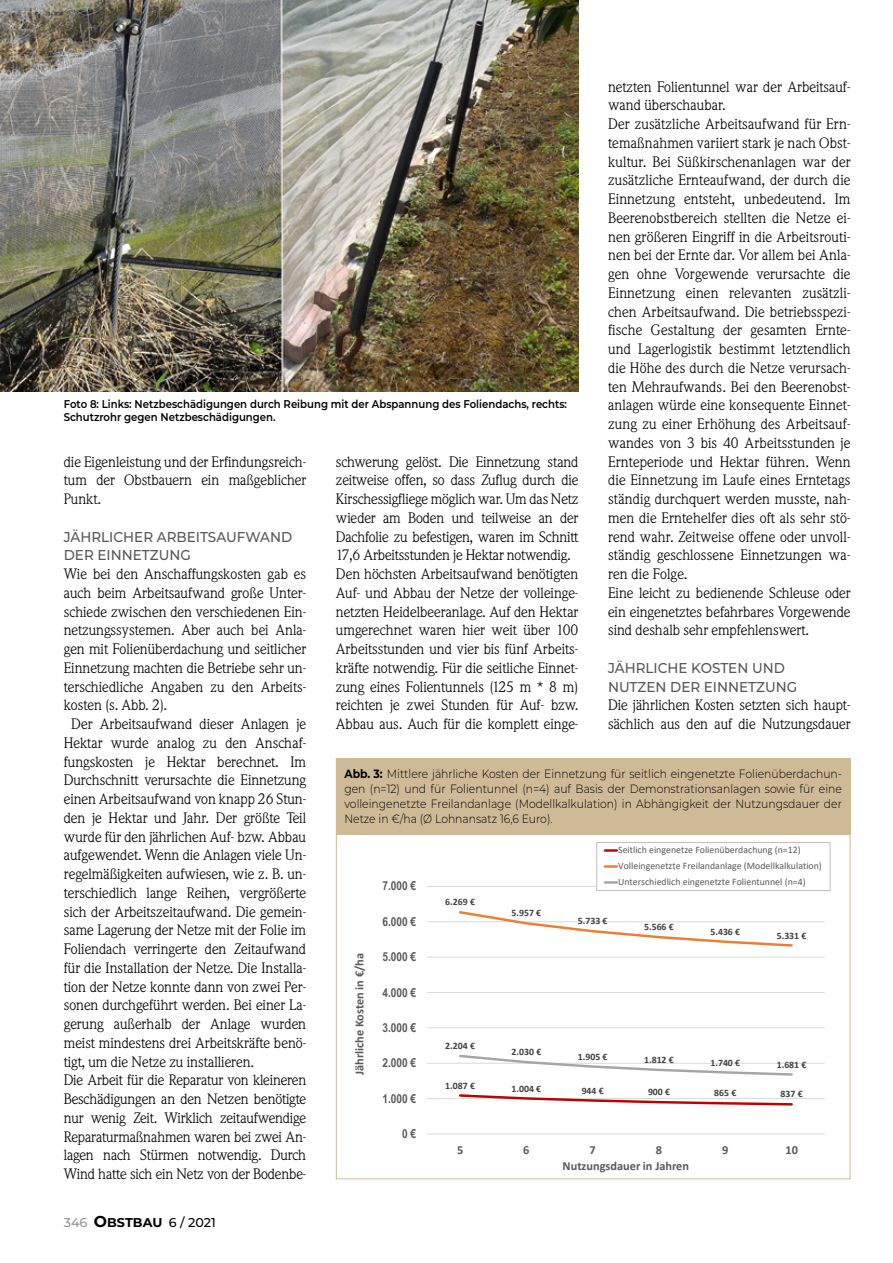
<style>
.page{position:relative;width:893px;height:1263px;background:#fff}
.page>*{position:absolute;margin:0;border:0;box-sizing:border-box;transform-origin:0 0}
.t1{font:15px/18.8px "Weidemann BQ";color:#000}
.t2{font:500 14.25px/18.8px "Montserrat";color:#565656;scale:.95 1}
.t3{font:700 12.75px "Montserrat";color:#000}
.t4{font:700 12.3px "Calibri";color:#595959}
.t5{font:700 12.3px "Arial Narrow";color:#595959}
.t6{font:300 12px/15px "Montserrat";color:#000;text-align:justify;scale:.9 1}
.t7{font:600 11.25px/13.5px "Montserrat";color:#000;scale:.9 1}
.t8{font:700 9.9px "Calibri";letter-spacing:-.005em;color:#404040}
.t9{font:9.75px/16px "Calibri";color:#595959}
.t10{font:700 9.75px "Calibri";letter-spacing:-.005em;color:#404040}
.s1{font-weight:700}
.s2{font-weight:500;color:#919292}
.s3{font-size:15.75px}
.s4{font-weight:500}
</style>
<div class="page">
<hr style="left:427px;top:1098px;width:398px;height:1px;background:#d9d9d9">
<hr style="left:427px;top:1063px;width:398px;height:1px;background:#d9d9d9">
<hr style="left:427px;top:1027px;width:398px;height:1px;background:#d9d9d9">
<hr style="left:427px;top:992px;width:398px;height:1px;background:#d9d9d9">
<hr style="left:427px;top:957px;width:398px;height:1px;background:#d9d9d9">
<hr style="left:427px;top:921px;width:398px;height:1px;background:#d9d9d9">
<hr style="left:427px;top:886px;width:398px;height:1px;background:#d9d9d9">
<hr style="left:427px;top:1134px;width:398px;height:1px;background:#d9d9d9">
<svg style="left:459px;top:1094px;width:334px;height:12px"></svg>
<svg style="left:459px;top:911px;width:334px;height:36px"></svg>
<svg style="left:459px;top:1054px;width:334px;height:22px"></svg>
<div style="left:597px;top:842px;width:233px;height:48px;background:#fff"></div>
<div style="left:596px;top:842px;width:234px;height:49px;border:1px solid #bfbfbf"></div>
<svg style="left:605px;top:849px;width:12px;height:3px"></svg>
<svg style="left:605px;top:865px;width:12px;height:3px"></svg>
<svg style="left:605px;top:881px;width:12px;height:3px"></svg>
<div style="left:336px;top:758px;width:514px;height:77px;background:#cfba97"></div>
<img style="left:0;top:0;width:578px;height:391px">
<p class="t1" style="left:608px;top:77px;width:244px">netzten Folientunnel war der Arbeitsauf&shy;wand überschaubar.<br>Der zusätzliche Arbeitsaufwand für Ern&shy;temaßnahmen variiert stark je nach Obst&shy;kultur. Bei Süßkirschenanlagen war der zusätzliche Ernteaufwand, der durch die Einnetzung entsteht, unbedeutend. Im Beerenobstbereich stellten die Netze ei&shy;nen größeren Eingriff in die Arbeitsrouti&shy;nen bei der Ernte dar. Vor allem bei Anla&shy;gen ohne Vorgewende verursachte die Einnetzung einen relevanten zusätzli&shy;chen Arbeitsaufwand. Die betriebsspezi&shy;fische Gestaltung der gesamten Ernte&shy;und Lagerlogistik bestimmt letztendlich die Höhe des durch die Netze verursach&shy;ten Mehraufwands. Bei den Beerenobst&shy;anlagen würde eine konsequente Einnet&shy;zung zu einer Erhöhung des Arbeitsauf&shy;wandes von 3 bis 40 Arbeitsstunden je Ernteperiode und Hektar führen. Wenn die Einnetzung im Laufe eines Erntetags ständig durchquert werden musste, nah&shy;men die Erntehelfer dies oft als sehr stö&shy;rend wahr. Zeitweise offene oder unvoll&shy;ständig geschlossene Einnetzungen wa&shy;ren die Folge.<br>Eine leicht zu bedienende Schleuse oder ein eingenetztes befahrbares Vorgewende sind deshalb sehr empfehlenswert.</p>
<p class="t2" style="left:608px;top:658px;width:201px">JÄHRLICHE KOSTEN UND<br>NUTZEN DER EINNETZUNG</p>
<p class="t1" style="left:608px;top:696px;width:244px">Die jährlichen Kosten setzten sich haupt&shy;sächlich aus den auf die Nutzungsdauer</p>
<p class="t7" style="left:64px;top:396px;width:561px">Foto 8: Links: Netzbeschädigungen durch Reibung mit der Abspannung des Foliendachs, rechts:<br>Schutzrohr gegen Netzbeschädigungen.</p>
<p class="t1" style="left:336px;top:452px;width:244px">schwerung gelöst. Die Einnetzung stand zeitweise offen, so dass Zuflug durch die Kirschessigfliege möglich war. Um das Netz wieder am Boden und teilweise an der Dachfolie zu befestigen, waren im Schnitt 17,6 Arbeitsstunden je Hektar notwendig.<br>Den höchsten Arbeitsaufwand benötigten Auf- und Abbau der Netze der volleinge&shy;netzten Heidelbeeranlage. Auf den Hektar umgerechnet waren hier weit über 100<br>Arbeitsstunden und vier bis fünf Arbeits&shy;kräfte notwendig. Für die seitliche Einnet&shy;zung eines Folientunnels (125 m * 8 m) reichten je zwei Stunden für Auf- bzw.<br>Abbau aus. Auch für die komplett einge-</p>
<p class="t1" style="left:64px;top:452px;width:244px;text-align:justify">die Eigenleistung und der Erfindungsreich&shy;tum der Obstbauern ein maßgeblicher Punkt.</p>
<p class="t2" style="left:64px;top:526px;width:242px">JÄHRLICHER ARBEITSAUFWAND<br>DER EINNETZUNG</p>
<p class="t1" style="left:64px;top:565px;width:244px">Wie bei den Anschaffungskosten gab es</p>
<p class="t1" style="left:64px;top:584px;width:244px">auch beim Arbeitsaufwand große Unter-</p>
<p class="t1" style="left:64px;top:602px;width:244px">schiede zwischen den verschiedenen Ein-</p>
<p class="t1" style="left:64px;top:621px;width:244px">netzungssystemen. Aber auch bei Anla-</p>
<p class="t1" style="left:64px;top:640px;width:244px">gen mit Folienüberdachung und seitlicher</p>
<p class="t1" style="left:64px;top:659px;width:244px">Einnetzung machten die Betriebe sehr un-</p>
<p class="t1" style="left:64px;top:677px;width:244px">terschiedliche Angaben zu den Arbeits-</p>
<p class="t1" style="left:64px;top:696px;width:105px">kosten (s. Abb. 2).</p>
<p class="t1" style="left:71px;top:715px;width:236px">Der Arbeitsaufwand dieser Anlagen je</p>
<p class="t1" style="left:64px;top:734px;width:244px">Hektar wurde analog zu den Anschaf-</p>
<p class="t1" style="left:64px;top:752px;width:244px">fungskosten je Hektar berechnet. Im</p>
<p class="t1" style="left:64px;top:771px;width:244px">Durchschnitt verursachte die Einnetzung</p>
<p class="t1" style="left:64px;top:790px;width:244px">einen Arbeitsaufwand von knapp 26 Stun-</p>
<p class="t1" style="left:64px;top:809px;width:244px">den je Hektar und Jahr. Der größte Teil</p>
<p class="t1" style="left:64px;top:827px;width:244px">wurde für den jährlichen Auf- bzw. Abbau</p>
<p class="t1" style="left:64px;top:846px;width:244px">aufgewendet. Wenn die Anlagen viele Un-</p>
<p class="t1" style="left:64px;top:865px;width:244px">regelmäßigkeiten aufwiesen, wie z. B. un-</p>
<p class="t1" style="left:64px;top:884px;width:244px">terschiedlich lange Reihen, vergrößerte</p>
<p class="t1" style="left:64px;top:902px;width:244px">sich der Arbeitszeitaufwand. Die gemein-</p>
<p class="t1" style="left:64px;top:921px;width:244px">same Lagerung der Netze mit der Folie im</p>
<p class="t1" style="left:64px;top:940px;width:244px">Foliendach verringerte den Zeitaufwand</p>
<p class="t1" style="left:64px;top:959px;width:243px">für die Installation der Netze. Die Installa-</p>
<p class="t1" style="left:64px;top:977px;width:244px">tion der Netze konnte dann von zwei Per-</p>
<p class="t1" style="left:64px;top:996px;width:244px">sonen durchgeführt werden. Bei einer La-</p>
<p class="t1" style="left:64px;top:1015px;width:244px">gerung außerhalb der Anlage wurden</p>
<p class="t1" style="left:64px;top:1034px;width:244px">meist mindestens drei Arbeitskräfte benö-</p>
<p class="t1" style="left:64px;top:1052px;width:192px">tigt, um die Netze zu installieren.</p>
<p class="t1" style="left:64px;top:1071px;width:244px">Die Arbeit für die Reparatur von kleineren</p>
<p class="t1" style="left:64px;top:1090px;width:244px">Beschädigungen an den Netzen benötigte</p>
<p class="t1" style="left:64px;top:1109px;width:244px">nur wenig Zeit. Wirklich zeitaufwendige</p>
<p class="t1" style="left:64px;top:1127px;width:244px">Reparaturmaßnahmen waren bei zwei An-</p>
<p class="t1" style="left:64px;top:1146px;width:244px">lagen nach Stürmen notwendig. Durch</p>
<p class="t1" style="left:64px;top:1165px;width:244px">Wind hatte sich ein Netz von der Bodenbe-</p>
<p class="t6" style="left:344px;top:766px;width:554px"><span class="s1">Abb. 3:</span> Mittlere jährliche Kosten der Einnetzung für seitlich eingenetzte Folienüberdachun&shy;gen (n=12) und für Folientunnel (n=4) auf Basis der Demonstrationsanlagen sowie für eine volleingenetzte Freilandanlage (Modellkalkulation) in Abhängigkeit der Nutzungsdauer der Netze in €/ha (Ø Lohnansatz 16,6 Euro).</p>
<p class="t9" style="left:618px;top:842px;width:205px">Seitlich eingenetze Folienüberdachung (n=12)<br>Volleingenetzte Freilandanlage (Modellkalkulation)<br>Unterschiedlich eingenetzte Folientunnel (n=4)</p>
<p class="t5" style="left:382px;top:877px;width:35px">7.000 €</p>
<p class="t10" style="left:445px;top:895px;width:31px">6.269 €</p>
<p class="t10" style="left:511px;top:906px;width:31px">5.957 €</p>
<p class="t5" style="left:382px;top:912px;width:35px">6.000 €</p>
<p class="t10" style="left:578px;top:914px;width:31px">5.733 €</p>
<p class="t10" style="left:644px;top:920px;width:31px">5.566 €</p>
<p class="t10" style="left:710px;top:925px;width:31px">5.436 €</p>
<p class="t10" style="left:777px;top:928px;width:31px">5.331 €</p>
<p class="t5" style="left:382px;top:947px;width:35px">5.000 €</p>
<p class="t4" style="left:351px;top:1075px;width:124px;rotate:-90deg">Jährliche Kosten in €/ha</p>
<p class="t5" style="left:382px;top:983px;width:35px">4.000 €</p>
<p class="t5" style="left:382px;top:1018px;width:35px">3.000 €</p>
<p class="t8" style="left:445px;top:1039px;width:31px">2.204 €</p>
<p class="t10" style="left:511px;top:1045px;width:31px">2.030 €</p>
<p class="t10" style="left:578px;top:1049px;width:31px">1.905 €</p>
<p class="t10" style="left:644px;top:1053px;width:31px">1.812 €</p>
<p class="t10" style="left:710px;top:1055px;width:31px">1.740 €</p>
<p class="t10" style="left:777px;top:1057px;width:31px">1.681 €</p>
<p class="t5" style="left:382px;top:1053px;width:35px">2.000 €</p>
<p class="t10" style="left:445px;top:1078px;width:31px">1.087 €</p>
<p class="t10" style="left:511px;top:1081px;width:31px">1.004 €</p>
<p class="t10" style="left:582px;top:1083px;width:24px">944 €</p>
<p class="t8" style="left:648px;top:1085px;width:24px">900 €</p>
<p class="t10" style="left:714px;top:1086px;width:24px">865 €</p>
<p class="t10" style="left:781px;top:1087px;width:24px">837 €</p>
<p class="t5" style="left:382px;top:1089px;width:35px">1.000 €</p>
<p class="t5" style="left:402px;top:1124px;width:16px">0 €</p>
<p class="t4" style="left:457px;top:1141px;width:8px">5</p>
<p class="t4" style="left:523px;top:1141px;width:8px">6</p>
<p class="t4" style="left:590px;top:1141px;width:8px">7</p>
<p class="t4" style="left:656px;top:1141px;width:8px">8</p>
<p class="t4" style="left:722px;top:1141px;width:8px">9</p>
<p class="t4" style="left:785px;top:1141px;width:14px">10</p>
<p class="t4" style="left:563px;top:1157px;width:128px">Nutzungsdauer in Jahren</p>
<p class="t3" style="left:64px;top:1213px;width:154px"><span class="s2">346</span> <span class="s3">O</span>BSTBAU <span class="s4">6 / 2021</span></p>
</div>
